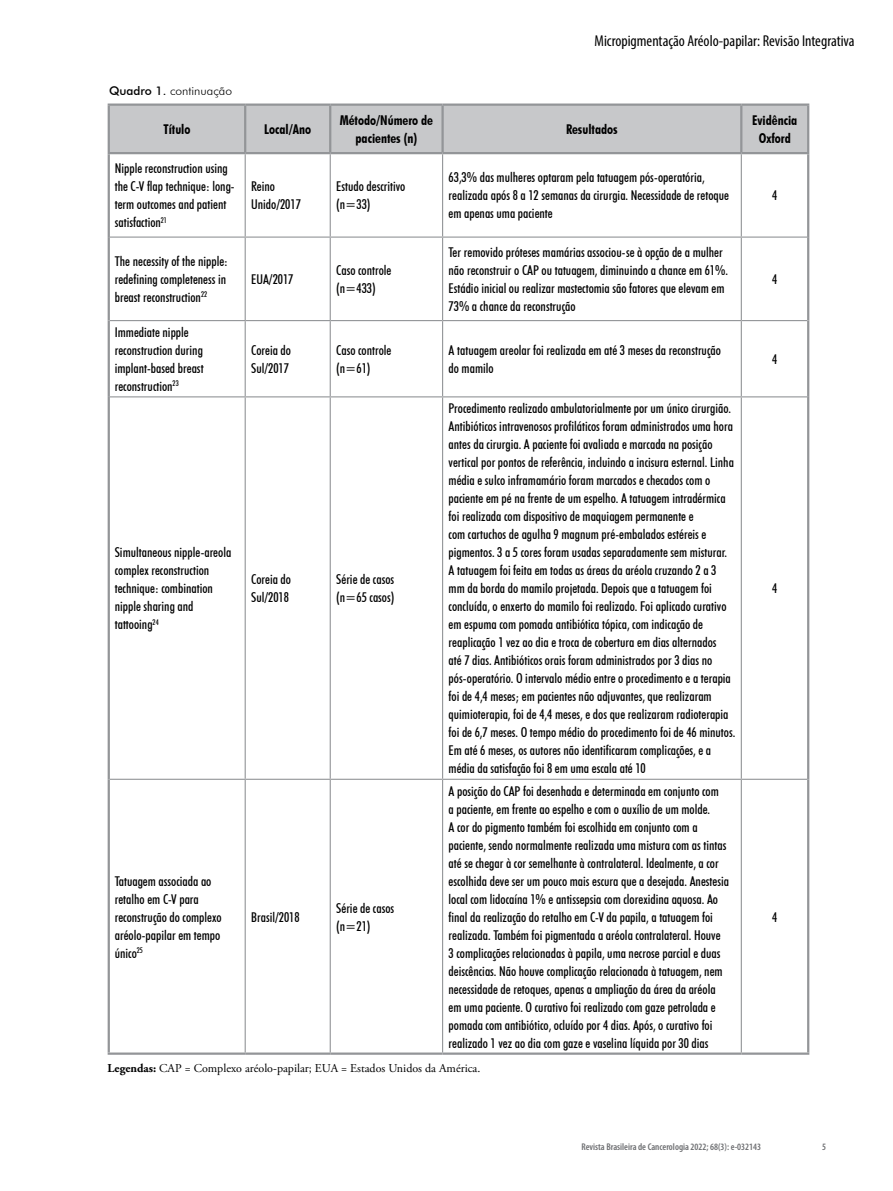
<style>
.page{position:relative;width:893px;height:1191px;background:#fff}
.page>*{position:absolute;margin:0;border:0;box-sizing:border-box;transform-origin:0 0}
.t1{font:condensed 15.75px "Myriad Pro";color:#000}
.t2{font:500 condensed 13.5px/18px "Futura BT";color:#000}
.t3{font:700 condensed 13.5px/18px "Futura BT";color:#000;text-align:center}
.t4{font:12px "Adobe Garamond Pro";color:#000}
.t5{font:300 12px "Futura BT";color:#000}
.t6{font:600 condensed 9.75px "Myriad Pro";color:#6d6e71}
.s1{font-weight:500}
.s2{font-weight:700}
</style>
<div class="page">
<div style="left:110px;top:106px;width:697px;height:46px;background:#c7c8ca"></div>
<hr style="left:108px;top:103px;width:137px;height:3px;background:#939598">
<hr style="left:108px;top:106px;width:2px;height:46px;background:#939598">
<hr style="left:245px;top:103px;width:85px;height:3px;background:#939598">
<hr style="left:244px;top:106px;width:2px;height:46px;background:#939598">
<hr style="left:330px;top:103px;width:113px;height:3px;background:#939598">
<hr style="left:329px;top:106px;width:2px;height:46px;background:#939598">
<hr style="left:443px;top:103px;width:298px;height:3px;background:#939598">
<hr style="left:441px;top:106px;width:3px;height:46px;background:#939598">
<hr style="left:741px;top:103px;width:68px;height:3px;background:#939598">
<hr style="left:740px;top:106px;width:2px;height:46px;background:#939598">
<hr style="left:807px;top:106px;width:2px;height:46px;background:#939598">
<hr style="left:108px;top:152px;width:137px;height:2px;background:#939598">
<hr style="left:245px;top:152px;width:85px;height:2px;background:#939598">
<hr style="left:330px;top:152px;width:113px;height:2px;background:#939598">
<hr style="left:443px;top:152px;width:298px;height:2px;background:#939598">
<hr style="left:741px;top:152px;width:68px;height:2px;background:#939598">
<hr style="left:108px;top:154px;width:2px;height:83px;background:#939598">
<hr style="left:807px;top:154px;width:2px;height:83px;background:#939598">
<hr style="left:108px;top:237px;width:2px;height:83px;background:#939598">
<hr style="left:807px;top:237px;width:2px;height:83px;background:#939598">
<hr style="left:108px;top:320px;width:2px;height:77px;background:#939598">
<hr style="left:807px;top:320px;width:2px;height:77px;background:#939598">
<hr style="left:108px;top:397px;width:2px;height:382px;background:#939598">
<hr style="left:807px;top:397px;width:2px;height:382px;background:#939598">
<hr style="left:108px;top:779px;width:2px;height:273px;background:#939598">
<hr style="left:807px;top:779px;width:2px;height:273px;background:#939598">
<hr style="left:108px;top:1052px;width:137px;height:2px;background:#939598">
<hr style="left:245px;top:1052px;width:85px;height:2px;background:#939598">
<hr style="left:330px;top:1052px;width:113px;height:2px;background:#939598">
<hr style="left:443px;top:1052px;width:298px;height:2px;background:#939598">
<hr style="left:741px;top:1052px;width:68px;height:2px;background:#939598">
<hr style="left:245px;top:154px;width:1px;height:82px;background:#939598">
<hr style="left:330px;top:154px;width:1px;height:82px;background:#939598">
<hr style="left:442px;top:154px;width:1px;height:82px;background:#939598">
<hr style="left:741px;top:154px;width:1px;height:82px;background:#939598">
<hr style="left:110px;top:236px;width:135px;height:2px;background:#939598">
<hr style="left:245px;top:236px;width:85px;height:2px;background:#939598">
<hr style="left:245px;top:238px;width:1px;height:82px;background:#939598">
<hr style="left:330px;top:236px;width:113px;height:2px;background:#939598">
<hr style="left:330px;top:238px;width:1px;height:82px;background:#939598">
<hr style="left:443px;top:236px;width:298px;height:2px;background:#939598">
<hr style="left:442px;top:238px;width:1px;height:82px;background:#939598">
<hr style="left:741px;top:236px;width:66px;height:2px;background:#939598">
<hr style="left:741px;top:238px;width:1px;height:82px;background:#939598">
<hr style="left:110px;top:320px;width:135px;height:1px;background:#939598">
<hr style="left:245px;top:320px;width:85px;height:1px;background:#939598">
<hr style="left:245px;top:321px;width:1px;height:75px;background:#939598">
<hr style="left:330px;top:320px;width:113px;height:1px;background:#939598">
<hr style="left:330px;top:321px;width:1px;height:75px;background:#939598">
<hr style="left:443px;top:320px;width:298px;height:1px;background:#939598">
<hr style="left:442px;top:321px;width:1px;height:75px;background:#939598">
<hr style="left:741px;top:320px;width:66px;height:1px;background:#939598">
<hr style="left:741px;top:321px;width:1px;height:75px;background:#939598">
<hr style="left:110px;top:396px;width:135px;height:1px;background:#939598">
<hr style="left:245px;top:396px;width:85px;height:1px;background:#939598">
<hr style="left:245px;top:397px;width:1px;height:381px;background:#939598">
<hr style="left:330px;top:396px;width:113px;height:1px;background:#939598">
<hr style="left:330px;top:397px;width:1px;height:381px;background:#939598">
<hr style="left:443px;top:396px;width:298px;height:1px;background:#939598">
<hr style="left:442px;top:397px;width:1px;height:381px;background:#939598">
<hr style="left:741px;top:396px;width:66px;height:1px;background:#939598">
<hr style="left:741px;top:397px;width:1px;height:381px;background:#939598">
<hr style="left:110px;top:778px;width:135px;height:2px;background:#939598">
<hr style="left:245px;top:778px;width:85px;height:2px;background:#939598">
<hr style="left:245px;top:780px;width:1px;height:272px;background:#939598">
<hr style="left:330px;top:778px;width:113px;height:2px;background:#939598">
<hr style="left:330px;top:780px;width:1px;height:272px;background:#939598">
<hr style="left:443px;top:778px;width:298px;height:2px;background:#939598">
<hr style="left:442px;top:780px;width:1px;height:272px;background:#939598">
<hr style="left:741px;top:778px;width:66px;height:2px;background:#939598">
<hr style="left:741px;top:780px;width:1px;height:272px;background:#939598">
<p class="t5" style="left:109px;top:83px;width:124px"><span class="s1">Quadro 1.</span> continuação</p>
<p class="t1" style="left:595px;top:31px;width:262px">Micropigmentação Aréolo-papilar: Revisão Integrativa</p>
<p class="t3" style="left:163px;top:120px;width:29px">Título</p>
<p class="t3" style="left:264px;top:120px;width:48px">Local/Ano</p>
<p class="t3" style="left:340px;top:111px;width:95px">Método/Número de pacientes (n)</p>
<p class="t3" style="left:566px;top:120px;width:53px">Resultados</p>
<p class="t3" style="left:752px;top:111px;width:47px">Evidência<br>Oxford</p>
<p class="t2" style="left:115px;top:159px;width:121px">Nipple reconstruction using the C-V flap technique: long&shy;term outcomes and patient satisfaction<sup>21</sup></p>
<p class="t2" style="left:251px;top:177px;width:51px">Reino<br>Unido/2017</p>
<p class="t2" style="left:336px;top:177px;width:71px">Estudo descritivo (n=33)</p>
<p class="t2" style="left:449px;top:168px;width:282px">63,3% das mulheres optaram pela tatuagem pós-operatória, realizada após 8 a 12 semanas da cirurgia. Necessidade de retoque em apenas uma paciente</p>
<p class="t2" style="left:772px;top:186px;width:7px">4</p>
<p class="t2" style="left:115px;top:252px;width:115px">The necessity of the nipple: redefining completeness in breast reconstruction<sup>22</sup></p>
<p class="t2" style="left:115px;top:323px;width:90px">Immediate nipple reconstruction during implant-based breast reconstruction<sup>23</sup></p>
<p class="t2" style="left:115px;top:543px;width:118px">Simultaneous nipple-areola complex reconstruction technique: combination nipple sharing and tattooing<sup>24</sup></p>
<p class="t2" style="left:115px;top:871px;width:108px">Tatuagem associada ao retalho em C-V para reconstrução do complexo aréolo-papilar em tempo único<sup>25</sup></p>
<p class="t2" style="left:251px;top:270px;width:44px">EUA/2017</p>
<p class="t2" style="left:336px;top:261px;width:57px">Caso controle (n=433)</p>
<p class="t2" style="left:449px;top:243px;width:281px">Ter removido próteses mamárias associou-se à opção de a mulher não reconstruir o CAP ou tatuagem, diminuindo a chance em 61%.<br>Estádio inicial ou realizar mastectomia são fatores que elevam em 73% a chance da reconstrução</p>
<p class="t2" style="left:772px;top:270px;width:7px">4</p>
<p class="t2" style="left:251px;top:341px;width:41px">Coreia do<br>Sul/2017</p>
<p class="t2" style="left:336px;top:341px;width:57px">Caso controle (n=61)</p>
<p class="t2" style="left:449px;top:341px;width:274px">A tatuagem areolar foi realizada em até 3 meses da reconstrução do mamilo</p>
<p class="t2" style="left:772px;top:350px;width:7px">4</p>
<p class="t2" style="left:251px;top:570px;width:41px">Coreia do<br>Sul/2018</p>
<p class="t2" style="left:336px;top:570px;width:60px">Série de casos (n=65 casos)</p>
<p class="t2" style="left:251px;top:907px;width:50px">Brasil/2018</p>
<p class="t2" style="left:336px;top:898px;width:59px">Série de casos (n=21)</p>
<p class="t2" style="left:449px;top:399px;width:288px">Procedimento realizado ambulatorialmente por um único cirurgião.<br>Antibióticos intravenosos profiláticos foram administrados uma hora antes da cirurgia. A paciente foi avaliada e marcada na posição vertical por pontos de referência, incluindo a incisura esternal. Linha média e sulco inframamário foram marcados e checados com o paciente em pé na frente de um espelho. A tatuagem intradérmica foi realizada com dispositivo de maquiagem permanente e<br>com cartuchos de agulha 9 magnum pré-embalados estéreis e pigmentos. 3 a 5 cores foram usadas separadamente sem misturar.<br>A tatuagem foi feita em todas as áreas da aréola cruzando 2 a 3 mm da borda do mamilo projetada. Depois que a tatuagem foi concluída, o enxerto do mamilo foi realizado. Foi aplicado curativo em espuma com pomada antibiótica tópica, com indicação de reaplicação 1 vez ao dia e troca de cobertura em dias alternados<br>até 7 dias. Antibióticos orais foram administrados por 3 dias no pós-operatório. O intervalo médio entre o procedimento e a terapia foi de 4,4 meses; em pacientes não adjuvantes, que realizaram quimioterapia, foi de 4,4 meses, e dos que realizaram radioterapia foi de 6,7 meses. O tempo médio do procedimento foi de 46 minutos.<br>Em até 6 meses, os autores não identificaram complicações, e a média da satisfação foi 8 em uma escala até 10</p>
<p class="t2" style="left:449px;top:781px;width:282px">A posição do CAP foi desenhada e determinada em conjunto com<br>a paciente, em frente ao espelho e com o auxílio de um molde.<br>A cor do pigmento também foi escolhida em conjunto com a paciente, sendo normalmente realizada uma mistura com as tintas até se chegar à cor semelhante à contralateral. Idealmente, a cor escolhida deve ser um pouco mais escura que a desejada. Anestesia local com lidocaína 1% e antissepsia com clorexidina aquosa. Ao final da realização do retalho em C-V da papila, a tatuagem foi realizada. Também foi pigmentada a aréola contralateral. Houve 3 complicações relacionadas à papila, uma necrose parcial e duas deiscências. Não houve complicação relacionada à tatuagem, nem necessidade de retoques, apenas a ampliação da área da aréola em uma paciente. O curativo foi realizado com gaze petrolada e pomada com antibiótico, ocluído por 4 dias. Após, o curativo foi realizado 1 vez ao dia com gaze e vaselina líquida por 30 dias</p>
<p class="t2" style="left:772px;top:579px;width:7px">4</p>
<p class="t2" style="left:772px;top:907px;width:7px">4</p>
<p class="t4" style="left:108px;top:1060px;width:374px"><span class="s2">Legendas:</span> CAP = Complexo aréolo-papilar; EUA = Estados Unidos da América.</p>
<p class="t6" style="left:581px;top:1141px;width:181px">Revista Brasileira de Cancerologia 2022; 68(3): e-032143</p>
<p class="t6" style="left:822px;top:1141px;width:5px">5</p>
</div>
